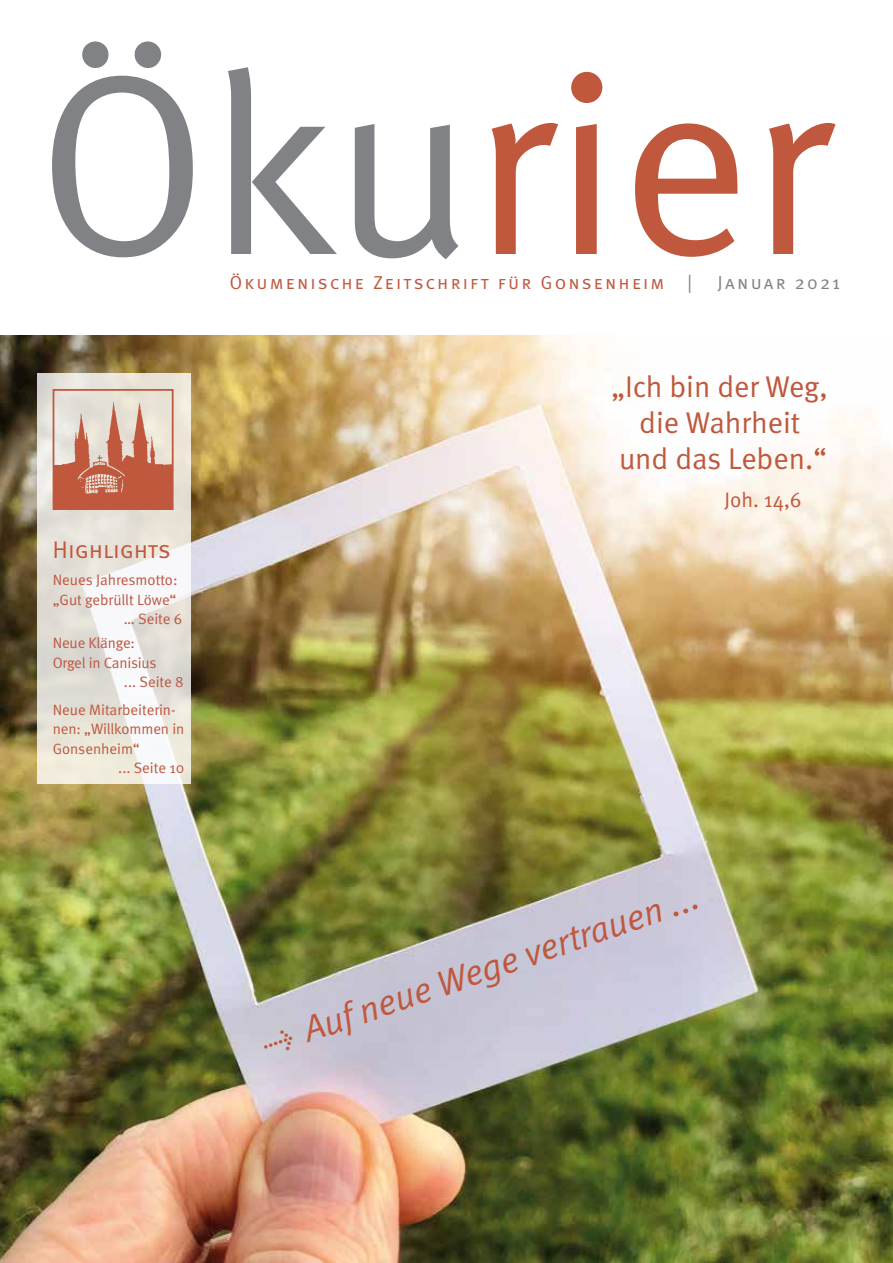
<style>
.page{position:relative;width:893px;height:1263px;background:#fff}
.page>*{position:absolute;margin:0;border:0;box-sizing:border-box;transform-origin:0 0}
.t1{font:italic 36px "Meta Normal";color:#bf583d}
.t2{font:30px/36px "Meta Normal";color:#bf583d;text-align:center}
.t3{font:24px "Meta Normal Caps";color:#bf583d}
.t4{font:21px "Meta Normal";color:#bf583d}
.t5{font:18.75px "Meta Normal Caps";letter-spacing:.12em;color:#bf583d}
.t6{font:18.75px "Meta Normal Caps";letter-spacing:.12em;color:#818285}
.t7{font:15px "Meta Normal";letter-spacing:-.005em;color:#bd5741}
.t8{font:15px "Meta Normal";color:#bf583d}
.s1{color:#818285}
.s2{font-family:"Meta Normal Caps Expert";font-style:normal}
</style>
<div class="page">
<img style="left:0;top:336px;width:893px;height:927px">
<svg style="left:52px;top:41px;width:141px;height:216px"></svg>
<svg style="left:228px;top:67px;width:109px;height:187px"></svg>
<svg style="left:355px;top:124px;width:103px;height:135px"></svg>
<svg style="left:491px;top:123px;width:67px;height:131px"></svg>
<svg style="left:571px;top:72px;width:31px;height:182px"></svg>
<svg style="left:635px;top:123px;width:102px;height:134px"></svg>
<svg style="left:769px;top:123px;width:67px;height:131px"></svg>
<svg style="left:37px;top:373px;width:154px;height:411px;fill:#e9e4d9"></svg>
<div style="left:53px;top:389px;width:121px;height:121px;border:2px solid #bf583d"></div>
<img style="left:59px;top:402px;width:103px;height:62px">
<svg style="left:54px;top:464px;width:119px;height:45px;background:#c16248"></svg>
<h3 class="t3" style="left:52px;top:535px;width:120px">Highlights</h3>
<p class="t7" style="left:53px;top:571px;width:126px">Neues Jahresmotto:</p>
<p class="t7" style="left:53px;top:591px;width:125px">„Gut gebrüllt Löwe“</p>
<p class="t7" style="left:124px;top:610px;width:60px">… Seite 6</p>
<p class="t7" style="left:53px;top:634px;width:84px">Neue Klänge:</p>
<p class="t7" style="left:53px;top:654px;width:105px">Orgel in Canisius</p>
<p class="t7" style="left:124px;top:673px;width:61px">... Seite 8</p>
<p class="t8" style="left:53px;top:701px;width:124px">Neue Mitarbeiterin-</p>
<p class="t8" style="left:53px;top:720px;width:133px">nen: „Willkommen in</p>
<p class="t8" style="left:53px;top:740px;width:88px">Gonsenheim“</p>
<p class="t8" style="left:118px;top:759px;width:68px">... Seite 10</p>
<p class="t5" style="left:229px;top:272px;width:464px">Ökumenische Zeitschrift für Gonsenheim <span class="s1">|</span></p>
<p class="t6" style="left:717px;top:272px;width:124px">Januar 2021</p>
<h2 class="t2" style="left:611px;top:368px;width:218px">„Ich bin der Weg, die Wahrheit und das Leben.“</h2>
<h3 class="t4" style="left:725px;top:487px;width:78px">Joh. 14,6</h3>
<h1 class="t1" style="left:256px;top:1025px;width:461px;rotate:-19deg"><span class="s2">t</span> Auf neue Wege vertrauen ...</h1>
</div>
